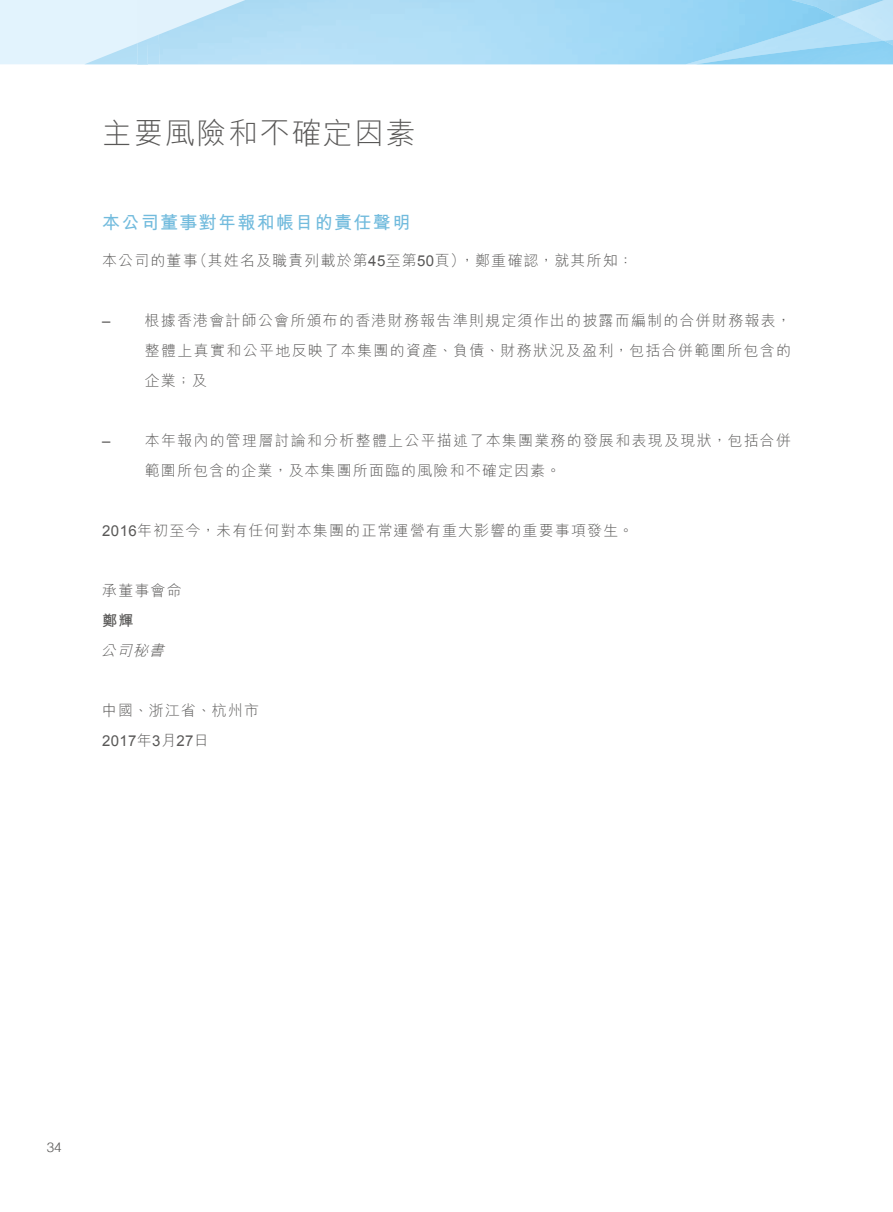
<style>
.page{position:relative;width:893px;height:1212px;background:#fff}
.page>*{position:absolute;margin:0;border:0;box-sizing:border-box;transform-origin:0 0}
.t1{font:300 30px "M Hei HK";letter-spacing:.05em;color:#595857}
.t2{font:700 18px "M Hei HK";letter-spacing:.075em;color:#72bbdd}
.t3{font:300 15px/30px "M Hei HK";letter-spacing:.075em;color:#595857;text-align:justify}
.t4{font:15px "Arial";letter-spacing:.025em;color:#595857}
.t5{font:italic 300 15px "M Hei HK";color:#595857}
.t6{font:700 15px "M Hei HK";color:#595857}
.t7{font:300 13.5px "Helvetica";color:#595857}
.s1{font-family:"Arial";font-weight:400}
.s2{font-family:"M Hei HK";font-weight:300}
</style>
<div class="page">
<div style="left:0;top:0;width:138px;height:64px;background:#e2f3fd"></div>
<img style="left:158px;top:0;width:726px;height:17px">
<img style="left:84px;top:64px;width:54px;height:1px">
<img style="left:84px;top:43px;width:54px;height:21px">
<img style="left:138px;top:39px;width:9px;height:25px">
<img style="left:147px;top:17px;width:737px;height:47px">
<img style="left:837px;top:41px;width:56px;height:23px">
<img style="left:159px;top:0;width:678px;height:64px">
<h1 class="t1" style="left:102px;top:112px;width:315px">主要風險和不確定因素</h1>
<p class="t2" style="left:102px;top:209px;width:310px">本公司董事對年報和帳目的責任聲明</p>
<p class="t3" style="left:102px;top:244px;width:532px">本公司的董事（其姓名及職責列載於第<span class="s1">45</span>至第<span class="s1">50</span>頁），鄭重確認，就其所知：</p>
<p class="t3" style="left:145px;top:304px;width:648px;text-indent:-43px"><span class="s1">–</span> 根據香港會計師公會所頒布的香港財務報告準則規定須作出的披露而編制的合併財務報表，整體上真實和公平地反映了本集團的資產、負債、財務狀況及盈利，包括合併範圍所包含的企業；及</p>
<p class="t3" style="left:145px;top:424px;width:648px;text-indent:-42px"><span class="s1">–</span> 本年報內的管理層討論和分析整體上公平描述了本集團業務的發展和表現及現狀，包括合併範圍所包含的企業，及本集團所面臨的風險和不確定因素。</p>
<p class="t3" style="left:102px;top:514px;width:533px"><span class="s1">2016</span>年初至今，未有任何對本集團的正常運營有重大影響的重要事項發生。</p>
<p class="t3" style="left:102px;top:574px;width:81px">承董事會命</p>
<p class="t6" style="left:102px;top:609px;width:33px">鄭輝</p>
<p class="t5" style="left:101px;top:639px;width:70px">公司秘書</p>
<p class="t3" style="left:102px;top:694px;width:159px">中國、浙江省、杭州市</p>
<p class="t4" style="left:102px;top:730px;width:108px">2017<span class="s2">年</span>3<span class="s2">月</span>27<span class="s2">日</span></p>
<p class="t7" style="left:47px;top:1136px;width:17px">34</p>
</div>
